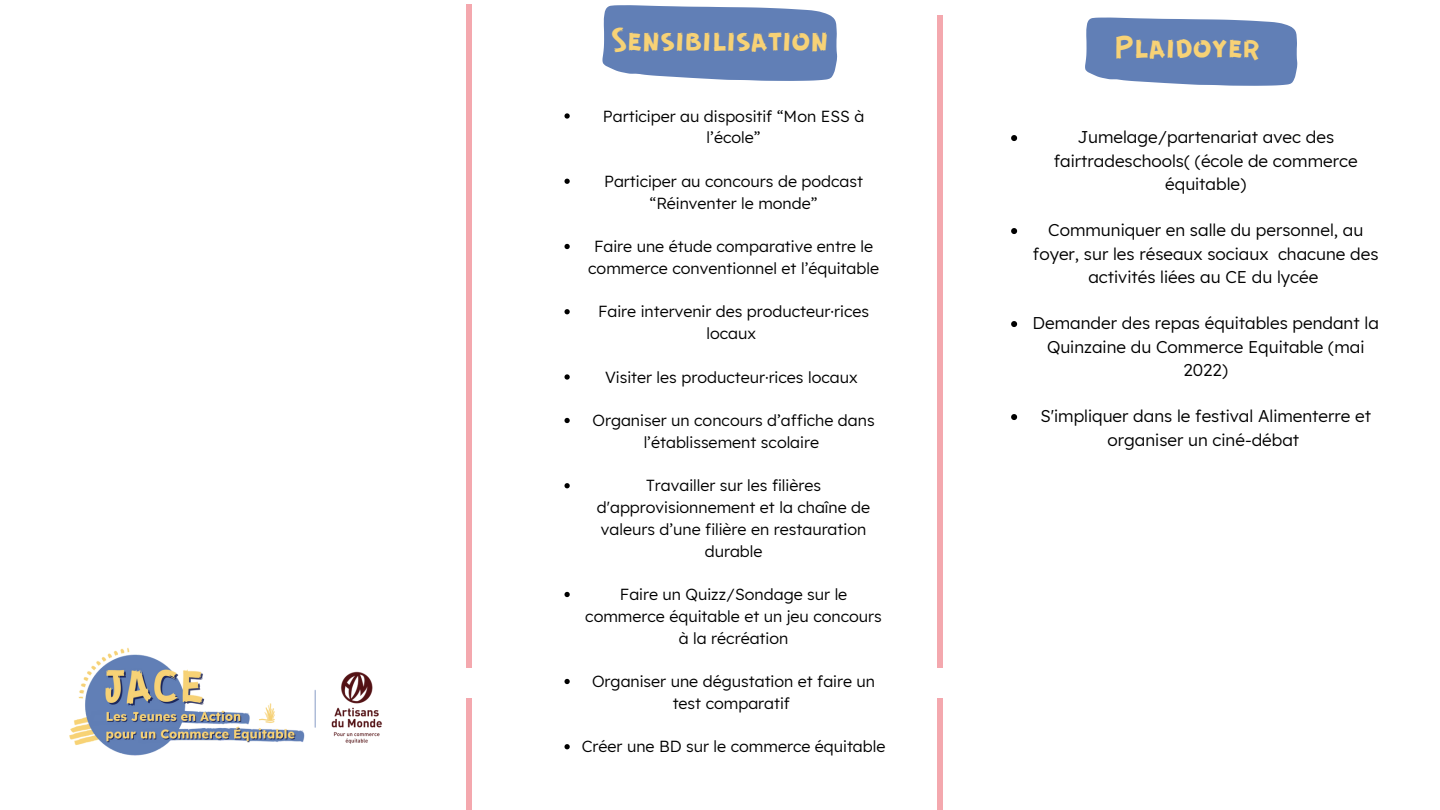
<style>
.page{position:relative;width:1440px;height:810px;background:#fff}
.page>*{position:absolute;margin:0;border:0;box-sizing:border-box;transform-origin:0 0}
.t1{font:34.2px "GUERRILLA";color:#f7d276}
.t2{font:17px/23.2px "Lexend";color:#000;text-align:center}
.t3{font:16px/21.8px "Lexend";color:#000;text-align:center}
</style>
<div class="page">
<svg style="left:564px;top:113px;width:6px;height:6px"></svg>
<svg style="left:564px;top:179px;width:6px;height:5px"></svg>
<svg style="left:564px;top:244px;width:6px;height:5px"></svg>
<svg style="left:564px;top:309px;width:6px;height:5px"></svg>
<svg style="left:564px;top:374px;width:6px;height:6px"></svg>
<svg style="left:564px;top:418px;width:6px;height:5px"></svg>
<svg style="left:564px;top:483px;width:6px;height:5px"></svg>
<svg style="left:564px;top:592px;width:6px;height:5px"></svg>
<svg style="left:564px;top:679px;width:6px;height:5px"></svg>
<svg style="left:564px;top:744px;width:6px;height:5px"></svg>
<div style="left:937px;top:15px;width:6px;height:546px;background:#f4a8ae"></div>
<div style="left:466px;top:4px;width:6px;height:546px;background:#f4a8ae"></div>
<div style="left:937px;top:122px;width:6px;height:546px;background:#f4a8ae"></div>
<div style="left:466px;top:122px;width:6px;height:546px;background:#f4a8ae"></div>
<img style="left:69px;top:647px;width:313px;height:109px">
<svg style="left:602px;top:5px;width:235px;height:76px;background:#6f8abc"></svg>
<div style="left:466px;top:698px;width:6px;height:112px;background:#f4a8ae"></div>
<div style="left:937px;top:698px;width:6px;height:112px;background:#f4a8ae"></div>
<svg style="left:1011px;top:135px;width:6px;height:6px"></svg>
<svg style="left:1011px;top:228px;width:6px;height:6px"></svg>
<svg style="left:1011px;top:321px;width:6px;height:6px"></svg>
<svg style="left:1011px;top:414px;width:6px;height:6px"></svg>
<svg style="left:1085px;top:18px;width:212px;height:68px;background:#6d89bb"></svg>
<h1 class="t1" style="left:611px;top:17px;width:219px">Sensibilisation</h1>
<p class="t3" style="left:603px;top:105px;width:263px">Participer au dispositif “Mon ESS à l’école”</p>
<p class="t3" style="left:604px;top:170px;width:260px">Participer au concours de podcast “Réinventer le monde”</p>
<p class="t3" style="left:588px;top:235px;width:292px">Faire une étude comparative entre le commerce conventionnel et l’équitable</p>
<p class="t3" style="left:598px;top:300px;width:273px">Faire intervenir des producteur·rices locaux</p>
<p class="t3" style="left:605px;top:366px;width:254px">Visiter les producteur·rices locaux</p>
<p class="t3" style="left:592px;top:409px;width:284px">Organiser un concours d’affiche dans l’établissement scolaire</p>
<p class="t3" style="left:597px;top:474px;width:275px">Travailler sur les filières d'approvisionnement et la chaîne de valeurs d’une filière en restauration durable</p>
<p class="t3" style="left:585px;top:583px;width:298px">Faire un Quizz/Sondage sur le commerce équitable et un jeu concours à la récréation</p>
<p class="t3" style="left:592px;top:670px;width:285px">Organiser une dégustation et faire un test comparatif</p>
<p class="t3" style="left:582px;top:735px;width:305px">Créer une BD sur le commerce équitable</p>
<h1 class="t1" style="left:1114px;top:25px;width:147px">Plaidoyer</h1>
<p class="t2" style="left:1054px;top:125px;width:305px">Jumelage/partenariat avec des fairtradeschools( (école de commerce équitable)</p>
<p class="t2" style="left:1033px;top:218px;width:347px">Communiquer en salle du personnel, au foyer, sur les réseaux sociaux chacune des activités liées au CE du lycée</p>
<p class="t2" style="left:1033px;top:311px;width:348px">Demander des repas équitables pendant la<br>Quinzaine du Commerce Equitable (mai<br>2022)</p>
<p class="t2" style="left:1040px;top:404px;width:332px">S'impliquer dans le festival Alimenterre et organiser un ciné-débat</p>
</div>
